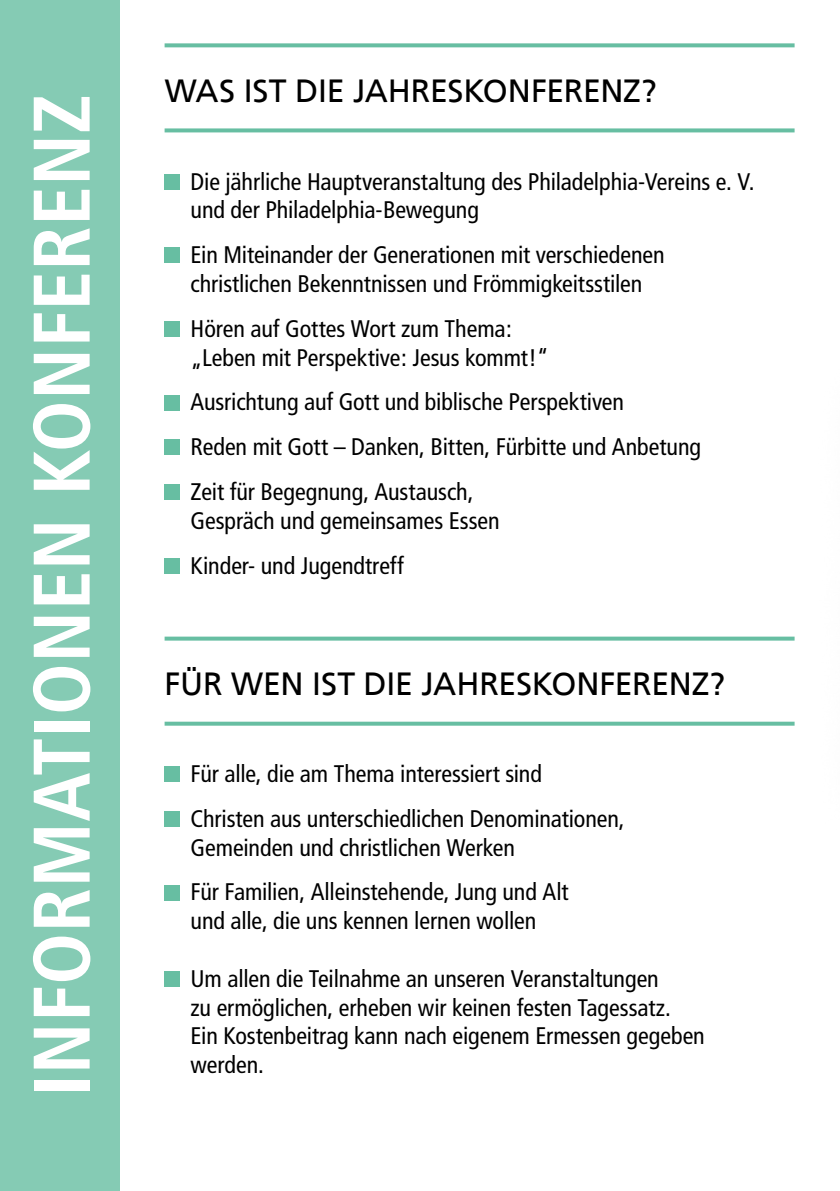
<style>
.page{position:relative;width:840px;height:1191px;background:#fff}
.page>*{position:absolute;margin:0;border:0;box-sizing:border-box;transform-origin:0 0}
.t1{font:700 condensed 80px "Frutiger";letter-spacing:.005em;color:#fff}
.t2{font:32px "Frutiger";letter-spacing:-.01em;color:#000}
.t3{font:condensed 24px/28.8px "Frutiger";letter-spacing:-.005em;color:#000}
</style>
<div class="page">
<div style="left:164px;top:174px;width:15px;height:15px;background:#67bea2"></div>
<div style="left:164px;top:248px;width:15px;height:15px;background:#67bea2"></div>
<div style="left:164px;top:321px;width:15px;height:16px;background:#67bea2"></div>
<div style="left:164px;top:395px;width:15px;height:15px;background:#67bea2"></div>
<div style="left:164px;top:440px;width:15px;height:15px;background:#67bea2"></div>
<div style="left:164px;top:484px;width:15px;height:16px;background:#67bea2"></div>
<div style="left:164px;top:558px;width:15px;height:15px;background:#67bea2"></div>
<div style="left:164px;top:766px;width:15px;height:16px;background:#67bea2"></div>
<div style="left:164px;top:811px;width:15px;height:15px;background:#67bea2"></div>
<div style="left:164px;top:885px;width:15px;height:15px;background:#67bea2"></div>
<div style="left:164px;top:971px;width:15px;height:15px;background:#67bea2"></div>
<div style="left:0;top:0;width:119px;height:1191px;background:#85cbb4"></div>
<svg style="left:164px;top:43px;width:630px;height:4px;background:#75c3aa"></svg>
<svg style="left:164px;top:128px;width:630px;height:4px;background:#77c5ac"></svg>
<svg style="left:164px;top:636px;width:630px;height:4px;background:#7ec8b0"></svg>
<svg style="left:164px;top:721px;width:630px;height:4px;background:#81c9b1"></svg>
<h1 class="t1" style="left:14px;top:1097px;width:1004px;rotate:-90deg">INFORMATIONEN KONFERENZ</h1>
<h2 class="t2" style="left:165px;top:72px;width:493px">WAS IST DIE JAHRESKONFERENZ?</h2>
<p class="t3" style="left:190px;top:167px;width:565px">Die jährliche Hauptveranstaltung des Philadelphia-Vereins e. V. und der Philadelphia-Bewegung</p>
<p class="t3" style="left:190px;top:241px;width:475px">Ein Miteinander der Generationen mit verschiedenen christlichen Bekenntnissen und Frömmigkeitsstilen</p>
<p class="t3" style="left:190px;top:314px;width:359px">Hören auf Gottes Wort zum Thema: „Leben mit Perspektive: Jesus kommt!“</p>
<p class="t3" style="left:190px;top:380px;width:511px;line-height:44.8px">Ausrichtung auf Gott und biblische Perspektiven<br>Reden mit Gott – Danken, Bitten, Fürbitte und Anbetung<br>Zeit für Begegnung, Austausch,</p>
<p class="t3" style="left:190px;top:498px;width:310px;line-height:44.8px">Gespräch und gemeinsames Essen<br>Kinder- und Jugendtreff</p>
<h2 class="t2" style="left:164px;top:665px;width:562px">FÜR WEN IST DIE JAHRESKONFERENZ?</h2>
<p class="t3" style="left:190px;top:751px;width:435px;line-height:44.8px">Für alle, die am Thema interessiert sind<br>Christen aus unterschiedlichen Denominationen,</p>
<p class="t3" style="left:190px;top:825px;width:379px;line-height:44.8px">Gemeinden und christlichen Werken<br>Für Familien, Alleinstehende, Jung und Alt</p>
<p class="t3" style="left:190px;top:906px;width:347px">und alle, die uns kennen lernen wollen</p>
<p class="t3" style="left:190px;top:964px;width:515px">Um allen die Teilnahme an unseren Veranstaltungen<br>zu ermöglichen, erheben wir keinen festen Tagessatz.<br>Ein Kostenbeitrag kann nach eigenem Ermessen gegeben werden.</p>
</div>
